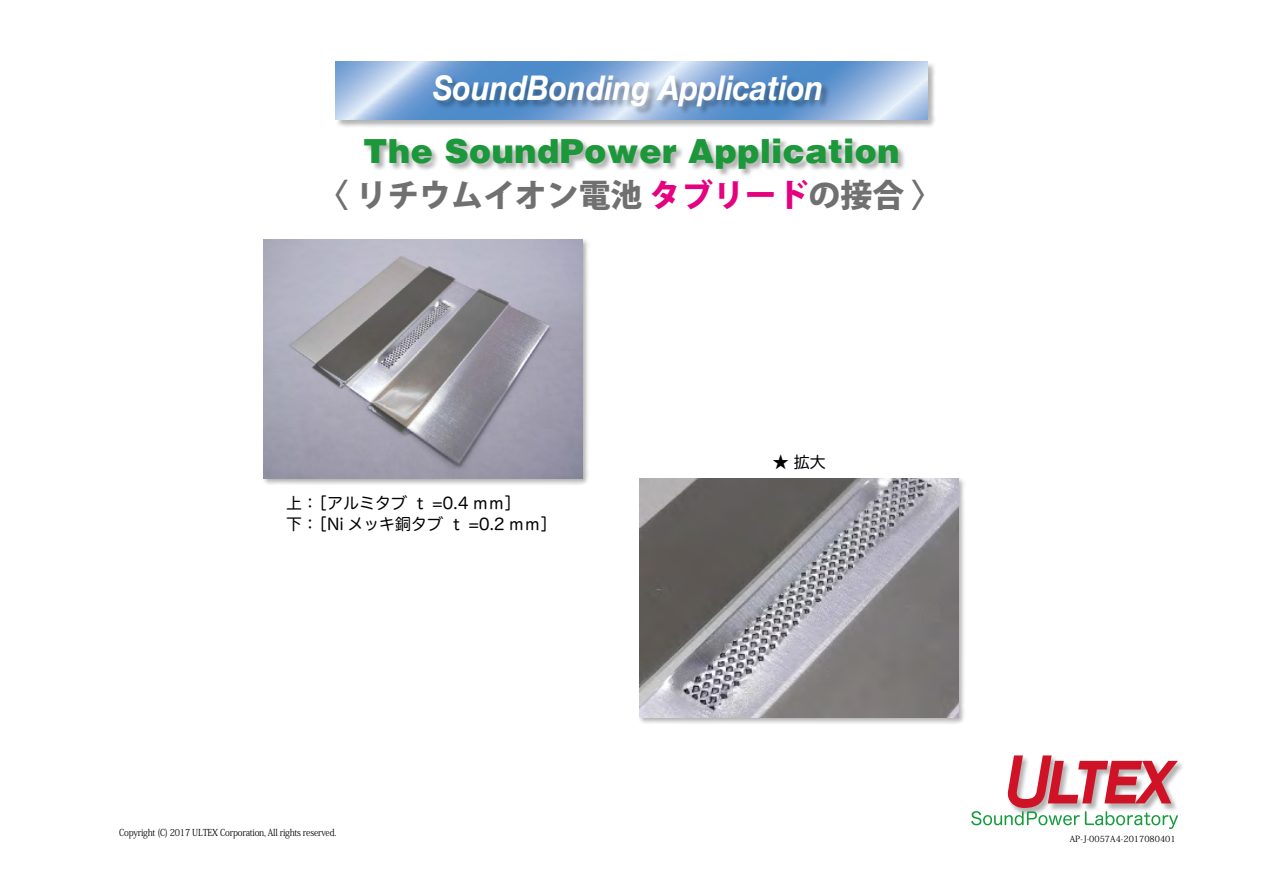
<style>
.page{position:relative;width:1263px;height:893px;background:#fff}
.page>*{position:absolute;margin:0;border:0;box-sizing:border-box;transform-origin:0 0}
.t1{font:900 34.05px "Helvetica";color:#1c973a}
.t2{font:italic 700 34.05px "Helvetica Neue";color:#fff;scale:.9 1}
.t3{font:800 31.95px "Koz Go Pro";color:#717070}
.t4{font:15.9px/21.3px "Hira Maru Pro N W4";color:#000}
.t5{font:9.6px "Koz Min Std";letter-spacing:-.025em;color:#000;scale:.9 1}
.t6{font:8.55px "Koz Min Std";color:#000}
.s1{color:#e4007f}
.s2{font-family:"Hira Min Pro W3"}
</style>
<div class="page">
<div style="left:1008px;top:756px;width:177px;height:60px;background:#000;opacity:.3"></div>
<div style="left:336px;top:62px;width:599px;height:66px;background:#000;opacity:.3"></div>
<svg style="left:336px;top:62px;width:591px;height:58px"></svg>
<div style="left:433px;top:76px;width:397px;height:39px;background:#000;opacity:.3"></div>
<svg style="left:971px;top:755px;width:207px;height:74px"></svg>
<div style="left:365px;top:138px;width:541px;height:39px;background:#000;opacity:.3"></div>
<div style="left:263px;top:238px;width:327px;height:248px;background:#000;opacity:.3"></div>
<img style="left:264px;top:239px;width:319px;height:239px">
<div style="left:639px;top:477px;width:327px;height:248px;background:#000;opacity:.3"></div>
<img style="left:640px;top:478px;width:319px;height:239px">
<h1 class="t2" style="left:433px;top:62px;width:435px">SoundBonding Application</h1>
<h1 class="t1" style="left:363px;top:130px;width:538px">The SoundPower Application</h1>
<h2 class="t3" style="left:317px;top:175px;width:627px">〈 リチウムイオン電池 <span class="s1">タブリード</span>の接合 〉</h2>
<h3 class="t4" style="left:286px;top:491px;width:272px">上： ［アルミタブ ｔ =0.4 ｍｍ］<br>下： ［Ni メッキ銅タブ ｔ =0.2 ｍｍ］</h3>
<p class="t5" style="left:119px;top:826px;width:243px">Copyright (C) 2017 ULTEX Corporation, All rights reserved.</p>
<h3 class="t4" style="left:773px;top:450px;width:55px"><span class="s2">★</span> 拡大</h3>
<p class="t6" style="left:1070px;top:833px;width:107px">AP-J-0057A4-2017080401</p>
</div>
